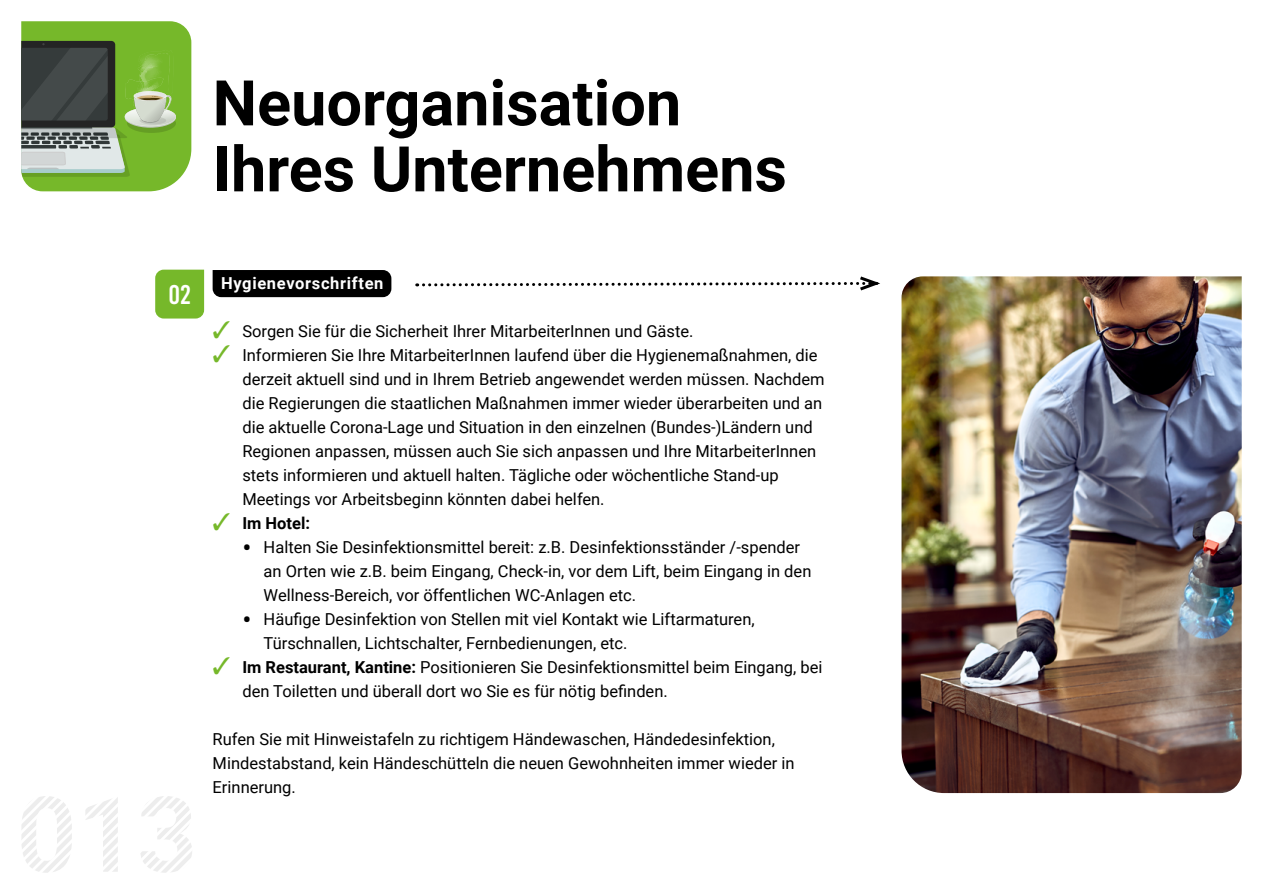
<style>
.page{position:relative;width:1263px;height:893px;background:#fff}
.page>*{position:absolute;margin:0;border:0;box-sizing:border-box;transform-origin:0 0}
.Kapitel_ohne_Funktio{font:700 63px/66px "Roboto";color:#000}
.t1{font:27px "Bebas Kai";color:#fff}
.Copy{font:16.5px/24px "Roboto";color:#000}
.Zwischentitel{font:700 16.5px "Roboto";letter-spacing:.04em;color:#fff}
.t2{font:700 16.5px "Roboto";color:#000}
.s1{color:#76b82a}
.s2{font-size:27px}
.s3{font-weight:700}
</style>
<div class="page">
<div style="left:213px;top:270px;width:178px;height:27px;background:#000"></div>
<div style="left:155px;top:270px;width:49px;height:49px;background:#76b82a"></div>
<img style="left:901px;top:276px;width:341px;height:517px">
<svg style="left:417px;top:276px;width:463px;height:15px"></svg>
<svg style="left:21px;top:21px;width:170px;height:170px;background:#749752"></svg>
<p class="Kapitel_ohne_Funktio" style="left:213px;top:68px;width:576px">Neuorganisation<br>Ihres Unternehmens</p>
<p class="t1" style="left:169px;top:280px;width:24px">02</p>
<p class="Zwischentitel" style="left:221px;top:271px;width:164px">Hygienevorschriften</p>
<p class="Copy" style="left:213px;top:318px;width:482px"><span class="s1">✓</span> Sorgen Sie für die Sicherheit Ihrer MitarbeiterInnen und Gäste.</p>
<p class="Copy" style="left:242px;top:342px;width:584px;text-indent:-30px"><span class="s1">✓</span> Informieren Sie Ihre MitarbeiterInnen laufend über die Hygienemaßnahmen, die derzeit aktuell sind und in Ihrem Betrieb angewendet werden müssen. Nachdem die Regierungen die staatlichen Maßnahmen immer wieder überarbeiten und an die aktuelle Corona-Lage und Situation in den einzelnen (Bundes-)Ländern und Regionen anpassen, müssen auch Sie sich anpassen und Ihre MitarbeiterInnen stets informieren und aktuell halten. Tägliche oder wöchentliche Stand-up Meetings vor Arbeitsbeginn könnten dabei helfen.</p>
<p class="t2" style="left:213px;top:511px;width:99px"><span class="s1">✓</span> Im Hotel:</p>
<p class="Copy" style="left:264px;top:534px;width:549px;text-indent:-21px"><span class="s2">•</span> Halten Sie Desinfektionsmittel bereit: z.B. Desinfektionsständer /-spender an Orten wie z.B. beim Eingang, Check-in, vor dem Lift, beim Eingang in den<br>Wellness-Bereich, vor öffentlichen WC-Anlagen etc.</p>
<p class="Copy" style="left:264px;top:606px;width:493px;text-indent:-21px"><span class="s2">•</span> Häufige Desinfektion von Stellen mit viel Kontakt wie Liftarmaturen,<br>Türschnallen, Lichtschalter, Fernbedienungen, etc.</p>
<p class="Copy" style="left:242px;top:654px;width:581px;text-indent:-30px"><span class="s1">✓</span> <span class="s3">Im Restaurant, Kantine:</span> Positionieren Sie Desinfektionsmittel beim Eingang, bei den Toiletten und überall dort wo Sie es für nötig befinden.</p>
<p class="Copy" style="left:213px;top:726px;width:583px">Rufen Sie mit Hinweistafeln zu richtigem Händewaschen, Händedesinfektion,<br>Mindestabstand, kein Händeschütteln die neuen Gewohnheiten immer wieder in<br>Erinnerung.</p>
</div>
